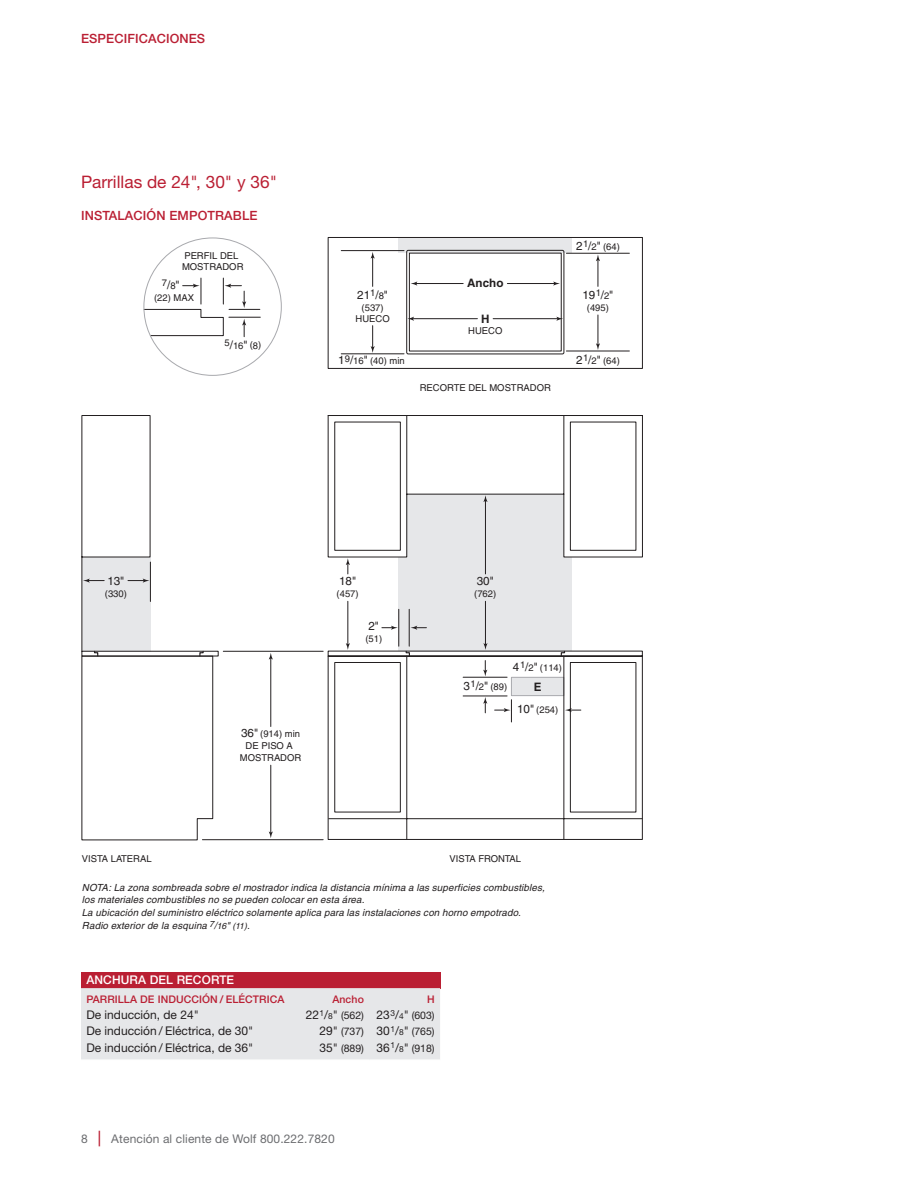
<style>
.page{position:relative;width:918px;height:1188px;background:#fff}
.page>*{position:absolute;margin:0;border:0;box-sizing:border-box;transform-origin:0 0}
.t1{font:17.25px "Helvetica Neue LT Std";color:#ba1f33}
.t2{font:500 12.75px "Helvetica Neue LT Std";letter-spacing:.01em;color:#ba1f33}
.t3{font:12px "Helvetica Neue LT Std";color:#231f20}
.t4{font:12px "Helvetica Neue LT Std";letter-spacing:.01em;color:#6c6d70}
.t5{font:500 12px "Helvetica Neue LT Std";letter-spacing:.01em;color:#fff}
.t6{font:11.7px "Helvetica";color:#231f20}
.t7{font:700 11.7px "Helvetica";color:#231f20}
.t8{font:10.5px "Helvetica Neue LT Std";color:#231f20}
.t9{font:500 10.5px "Helvetica Neue LT Std";letter-spacing:.01em;color:#ba1f33}
.t10{font:italic 9.75px/12.8px "Helvetica";letter-spacing:.015em;color:#231f20}
.t11{font:9.45px/11.7px "Helvetica";color:#231f20;text-align:center}
.s1{font-size:11.7px}
.s2{font-size:9.45px}
.s3{font-size:8.7px}
.s4{font-size:12px}
.s5{font-size:8.4px}
.s6{font-weight:500;font-size:15.6px;color:#ba1f33}
</style>
<div class="page">
<div style="left:399px;top:238px;width:173px;height:15px;background:#e6e7e9"></div>
<div style="left:406px;top:250px;width:158px;height:104px;border:1px solid #231f20;border-radius:2px"></div>
<div style="left:409px;top:253px;width:153px;height:98px;border:1px solid #231f20"></div>
<svg style="left:407px;top:317px;width:7px;height:4px"></svg>
<hr style="left:412px;top:318px;width:65px;height:1px;background:#231f20">
<svg style="left:556px;top:317px;width:7px;height:4px"></svg>
<hr style="left:493px;top:318px;width:65px;height:1px;background:#231f20">
<svg style="left:371px;top:326px;width:4px;height:27px"></svg>
<svg style="left:371px;top:252px;width:4px;height:34px"></svg>
<hr style="left:341px;top:354px;width:63px;height:1px;background:#231f20">
<hr style="left:341px;top:250px;width:63px;height:1px;background:#231f20">
<div style="left:328px;top:237px;width:315px;height:132px;border:1px solid #231f20"></div>
<svg style="left:411px;top:282px;width:6px;height:4px"></svg>
<hr style="left:415px;top:283px;width:48px;height:1px;background:#231f20">
<svg style="left:553px;top:282px;width:7px;height:4px"></svg>
<hr style="left:507px;top:283px;width:48px;height:1px;background:#231f20">
<hr style="left:566px;top:351px;width:63px;height:1px;background:#231f20">
<hr style="left:566px;top:253px;width:63px;height:1px;background:#231f20">
<svg style="left:596px;top:343px;width:4px;height:7px"></svg>
<hr style="left:598px;top:315px;width:1px;height:30px;background:#231f20">
<svg style="left:596px;top:254px;width:4px;height:32px"></svg>
<svg style="left:81px;top:650px;width:562px;height:191px"></svg>
<hr style="left:229px;top:309px;width:31px;height:1px;background:#231f20">
<hr style="left:229px;top:317px;width:31px;height:1px;background:#231f20">
<svg style="left:143px;top:278px;width:103px;height:59px"></svg>
<svg style="left:269px;top:831px;width:4px;height:7px"></svg>
<hr style="left:270px;top:765px;width:1px;height:68px;background:#231f20">
<svg style="left:81px;top:415px;width:556px;height:261px"></svg>
<hr style="left:270px;top:658px;width:1px;height:69px;background:#231f20">
<hr style="left:223px;top:651px;width:100px;height:1px;background:#231f20">
<hr style="left:202px;top:839px;width:121px;height:1px;background:#231f20">
<div style="left:81px;top:972px;width:359px;height:16px;background:#ba1f33"></div>
<div style="left:81px;top:988px;width:359px;height:71px;background:#e6e7e9"></div>
<h2 class="t2" style="left:81px;top:31px;width:126px">ESPECIFICACIONES</h2>
<h1 class="t1" style="left:81px;top:171px;width:198px">Parrillas de 24", 30" y 36"</h1>
<h2 class="t2" style="left:81px;top:208px;width:178px">INSTALACIÓN EMPOTRABLE</h2>
<p class="t11" style="left:182px;top:250px;width:63px;text-align:left">PERFIL DEL<br>MOSTRADOR</p>
<p class="t11" style="left:154px;top:278px;width:41px;line-height:13px;text-align:left;text-indent:8px">7<span class="s1">/</span>8<span class="s1">" </span>(22) MAX</p>
<p class="t11" style="left:225px;top:339px;width:38px">5<span class="s1">/</span>16<span class="s1">"</span> (8)</p>
<p class="t6" style="left:357px;top:288px;width:32px">21<sup>1</sup>/<span class="s2">8</span>"</p>
<p class="t11" style="left:356px;top:301px;width:36px">(537)<br>HUECO</p>
<p class="t11" style="left:338px;top:355px;width:68px"><span class="s1">1</span>9<span class="s1">/</span>16<span class="s1">"</span> (40) min</p>
<p class="t7" style="left:467px;top:276px;width:38px">Ancho</p>
<p class="t7" style="left:481px;top:311px;width:10px">H</p>
<p class="t11" style="left:468px;top:325px;width:36px">HUECO</p>
<p class="t11" style="left:420px;top:382px;width:133px">RECORTE DEL MOSTRADOR</p>
<p class="t11" style="left:576px;top:240px;width:45px"><span class="s1">2</span>1<span class="s1">/</span>2<span class="s1">"</span> (64)</p>
<p class="t6" style="left:582px;top:288px;width:32px">19<sup>1</sup>/<span class="s2">2</span>"</p>
<p class="t11" style="left:587px;top:301px;width:24px">(495)</p>
<p class="t11" style="left:576px;top:355px;width:45px"><span class="s1">2</span>1<span class="s1">/</span>2<span class="s1">"</span> (64)</p>
<p class="t6" style="left:107px;top:574px;width:19px">13"</p>
<p class="t11" style="left:105px;top:587px;width:24px">(330)</p>
<p class="t11" style="left:240px;top:728px;width:63px"><span class="s1">36"</span> (914) min<br>DE PISO A<br>MOSTRADOR</p>
<p class="t6" style="left:339px;top:574px;width:19px">18"</p>
<p class="t11" style="left:337px;top:587px;width:24px">(457)</p>
<p class="t6" style="left:369px;top:619px;width:12px">2"</p>
<p class="t11" style="left:365px;top:633px;width:18px">(51)</p>
<p class="t6" style="left:477px;top:574px;width:19px">30"</p>
<p class="t11" style="left:474px;top:587px;width:24px">(762)</p>
<p class="t11" style="left:513px;top:662px;width:51px"><span class="s1">4</span>1<span class="s1">/</span>2<span class="s1">"</span> (114)</p>
<p class="t11" style="left:463px;top:681px;width:45px"><span class="s1">3</span>1<span class="s1">/</span>2<span class="s1">"</span> (89)</p>
<p class="t7" style="left:534px;top:679px;width:9px">E</p>
<p class="t11" style="left:517px;top:704px;width:43px"><span class="s1">10"</span> (254)</p>
<p class="t11" style="left:82px;top:853px;width:71px">VISTA LATERAL</p>
<p class="t11" style="left:450px;top:853px;width:73px">VISTA FRONTAL</p>
<p class="t10" style="left:82px;top:881px;width:465px">NOTA: La zona sombreada sobre el mostrador indica la distancia mínima a las superficies combustibles, los materiales combustibles no se pueden colocar en esta área.<br>La ubicación del suministro eléctrico solamente aplica para las instalaciones con horno empotrado.<br>Radio exterior de la esquina <sup>7</sup>/<span class="s3">16</span>" <span class="s3">(11)</span>.</p>
<p class="t5" style="left:86px;top:973px;width:149px">ANCHURA DEL RECORTE</p>
<p class="t9" style="left:86px;top:993px;width:200px">PARRILLA DE INDUCCIÓN / ELÉCTRICA</p>
<p class="t9" style="left:332px;top:993px;width:33px">Ancho</p>
<p class="t9" style="left:427px;top:993px;width:9px">H</p>
<p class="t3" style="left:86px;top:1008px;width:114px">De inducción, de 24"</p>
<p class="t8" style="left:306px;top:1009px;width:131px"><span class="s4">22</span><sup>1</sup><span class="s4">/</span><span class="s5">8</span><span class="s4">"</span> (562) <span class="s4">23</span><sup>3</sup><span class="s4">/</span><span class="s5">4</span><span class="s4">"</span> (603)</p>
<p class="t3" style="left:86px;top:1024px;width:168px">De inducción / Eléctrica, de 30"</p>
<p class="t8" style="left:320px;top:1025px;width:117px"><span class="s4">29"</span> (737) <span class="s4">30</span><sup>1</sup><span class="s4">/</span><span class="s5">8</span><span class="s4">"</span> (765)</p>
<p class="t3" style="left:86px;top:1040px;width:168px">De inducción / Eléctrica, de 36"</p>
<p class="t8" style="left:320px;top:1042px;width:117px"><span class="s4">35"</span> (889) <span class="s4">36</span><sup>1</sup><span class="s4">/</span><span class="s5">8</span><span class="s4">"</span> (918)</p>
<p class="t4" style="left:81px;top:1131px;width:255px">8 <span class="s6">|</span> Atención al cliente de Wolf 800.222.7820</p>
</div>
